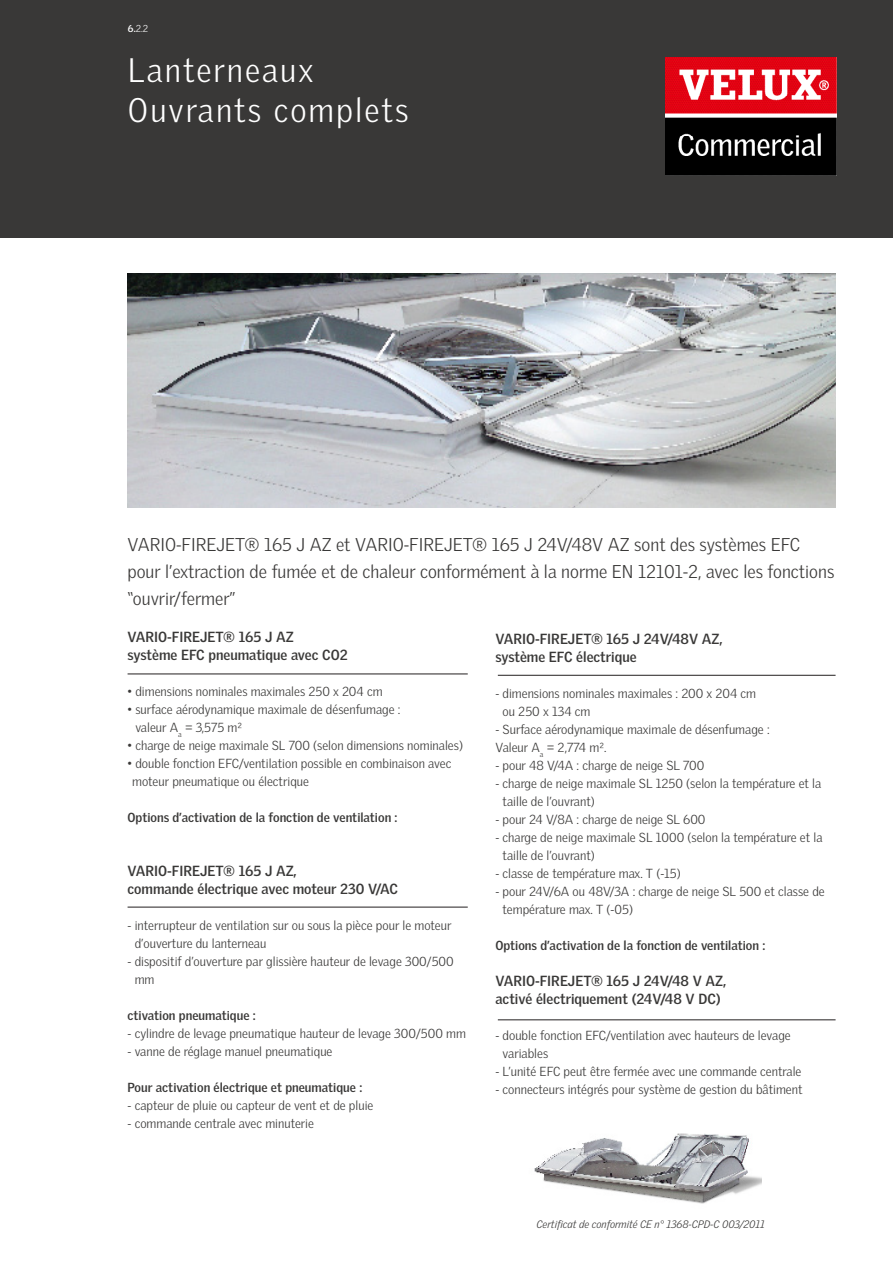
<style>
.page{position:relative;width:893px;height:1263px;background:#fff}
.page>*{position:absolute;margin:0;border:0;box-sizing:border-box;transform-origin:0 0}
.H1_Prospektthema{font:300 33px "Velux Gothic";letter-spacing:.06em;color:#fff}
.H2_Subthema{font:300 18px/27px "Velux Gothic";color:#393837}
.Fließtext{font:700 14.25px "Velux Gothic";color:#393837}
.Fließtext-2{font:300 12.75px/18px "Velux Gothic";color:#393837}
.Fließtext-3{font:700 12.75px "Velux Gothic";color:#393837}
.Bildunterschriften{font:italic 300 10.5px "Velux Gothic";color:#393837}
.übergeordnete_Nummer{font:300 9.75px "Velux Gothic";color:#fff}
.s1{font-weight:700}
</style>
<div class="page">
<img style="left:128px;top:273px;width:708px;height:234px">
<img style="left:534px;top:1133px;width:227px;height:71px">
<hr style="left:128px;top:674px;width:340px;height:1px;background:#231f20">
<hr style="left:128px;top:907px;width:340px;height:1px;background:#231f20">
<hr style="left:498px;top:675px;width:338px;height:1px;background:#231f20">
<hr style="left:498px;top:1019px;width:338px;height:1px;background:#231f20">
<div style="left:0;top:0;width:893px;height:237px;background:#393837"></div>
<img style="left:665px;top:57px;width:171px;height:118px">
<p class="übergeordnete_Nummer" style="left:128px;top:23px;width:22px"><span class="s1">6.</span>2.2</p>
<p class="H1_Prospektthema" style="left:128px;top:51px;width:187px">Lanterneaux</p>
<p class="H1_Prospektthema" style="left:128px;top:90px;width:282px">Ouvrants complets</p>
<p class="H2_Subthema" style="left:128px;top:530px;width:708px">VARIO-FIREJET® 165 J AZ et VARIO-FIREJET® 165 J 24V/48V AZ sont des systèmes EFC pour l’extraction de fumée et de chaleur conformément à la norme EN 12101-2, avec les fonctions “ouvrir/fermer”</p>
<p class="Fließtext" style="left:128px;top:628px;width:168px">VARIO-FIREJET® 165 J AZ</p>
<p class="Fließtext" style="left:128px;top:646px;width:222px">système EFC pneumatique avec CO2</p>
<p class="Fließtext-2" style="left:128px;top:682px;width:257px">• dimensions nominales maximales 250 x 204 cm</p>
<p class="Fließtext-2" style="left:135px;top:700px;width:267px;text-indent:-8px">• surface aérodynamique maximale de désenfumage : valeur A<sub>a</sub> = 3,575 m²</p>
<p class="Fließtext-2" style="left:128px;top:736px;width:337px">• charge de neige maximale SL 700 (selon dimensions nominales)</p>
<p class="Fließtext-2" style="left:132px;top:754px;width:321px;text-indent:-5px">• double fonction EFC/ventilation possible en combinaison avec moteur pneumatique ou électrique</p>
<p class="Fließtext-3" style="left:128px;top:810px;width:271px">Options d’activation de la fonction de ventilation :</p>
<p class="Fließtext" style="left:495px;top:631px;width:229px">VARIO-FIREJET® 165 J 24V/48V AZ,</p>
<p class="Fließtext" style="left:495px;top:649px;width:143px">système EFC électrique</p>
<p class="Fließtext-2" style="left:503px;top:685px;width:255px;text-indent:-7px">- dimensions nominales maximales : 200 x 204 cm ou 250 x 134 cm</p>
<p class="Fließtext-2" style="left:495px;top:721px;width:276px">- Surface aérodynamique maximale de désenfumage :<br>Valeur A<sub>a</sub> = 2,774 m².</p>
<p class="Fließtext-2" style="left:495px;top:757px;width:211px">- pour 48 V/4A : charge de neige SL 700</p>
<p class="Fließtext-2" style="left:503px;top:775px;width:320px;text-indent:-7px">- charge de neige maximale SL 1250 (selon la température et la taille de l’ouvrant)</p>
<p class="Fließtext-2" style="left:495px;top:811px;width:212px">- pour 24 V/8A : charge de neige SL 600</p>
<p class="Fließtext-2" style="left:503px;top:829px;width:322px;text-indent:-7px">- charge de neige maximale SL 1000 (selon la température et la taille de l’ouvrant)</p>
<p class="Fließtext-2" style="left:495px;top:865px;width:187px">- classe de température max. T (-15)</p>
<p class="Fließtext-2" style="left:503px;top:883px;width:324px;text-indent:-7px">- pour 24V/6A ou 48V/3A : charge de neige SL 500 et classe de température max. T (-05)</p>
<p class="Fließtext-3" style="left:495px;top:938px;width:271px">Options d’activation de la fonction de ventilation :</p>
<p class="Fließtext" style="left:495px;top:973px;width:232px">VARIO-FIREJET® 165 J 24V/48 V AZ,</p>
<p class="Fließtext" style="left:495px;top:991px;width:227px">activé électriquement (24V/48 V DC)</p>
<p class="Fließtext-2" style="left:503px;top:1027px;width:290px;text-indent:-7px">- double fonction EFC/ventilation avec hauteurs de levage variables</p>
<p class="Fließtext-2" style="left:495px;top:1063px;width:308px">- L’unité EFC peut être fermée avec une commande centrale</p>
<p class="Fließtext-2" style="left:495px;top:1081px;width:309px">- connecteurs intégrés pour système de gestion du bâtiment</p>
<p class="Fließtext" style="left:128px;top:862px;width:171px">VARIO-FIREJET® 165 J AZ,</p>
<p class="Fließtext" style="left:128px;top:880px;width:272px">commande électrique avec moteur 230 V/AC</p>
<p class="Fließtext-2" style="left:135px;top:916px;width:318px;text-indent:-7px">- interrupteur de ventilation sur ou sous la pièce pour le moteur d’ouverture du lanterneau</p>
<p class="Fließtext-2" style="left:135px;top:952px;width:321px;text-indent:-7px">- dispositif d’ouverture par glissière hauteur de levage 300/500 mm</p>
<p class="Fließtext-3" style="left:128px;top:1008px;width:130px">ctivation pneumatique :</p>
<p class="Fließtext-2" style="left:128px;top:1024px;width:340px">- cylindre de levage pneumatique hauteur de levage 300/500 mm</p>
<p class="Fließtext-2" style="left:128px;top:1042px;width:206px">- vanne de réglage manuel pneumatique</p>
<p class="Fließtext-3" style="left:128px;top:1080px;width:236px">Pour activation électrique et pneumatique :</p>
<p class="Fließtext-2" style="left:128px;top:1096px;width:247px">- capteur de pluie ou capteur de vent et de pluie</p>
<p class="Fließtext-2" style="left:128px;top:1114px;width:188px">- commande centrale avec minuterie</p>
<p class="Bildunterschriften" style="left:537px;top:1218px;width:230px">Certificat de conformité CE n° 1368-CPD-C 003/2011</p>
</div>
